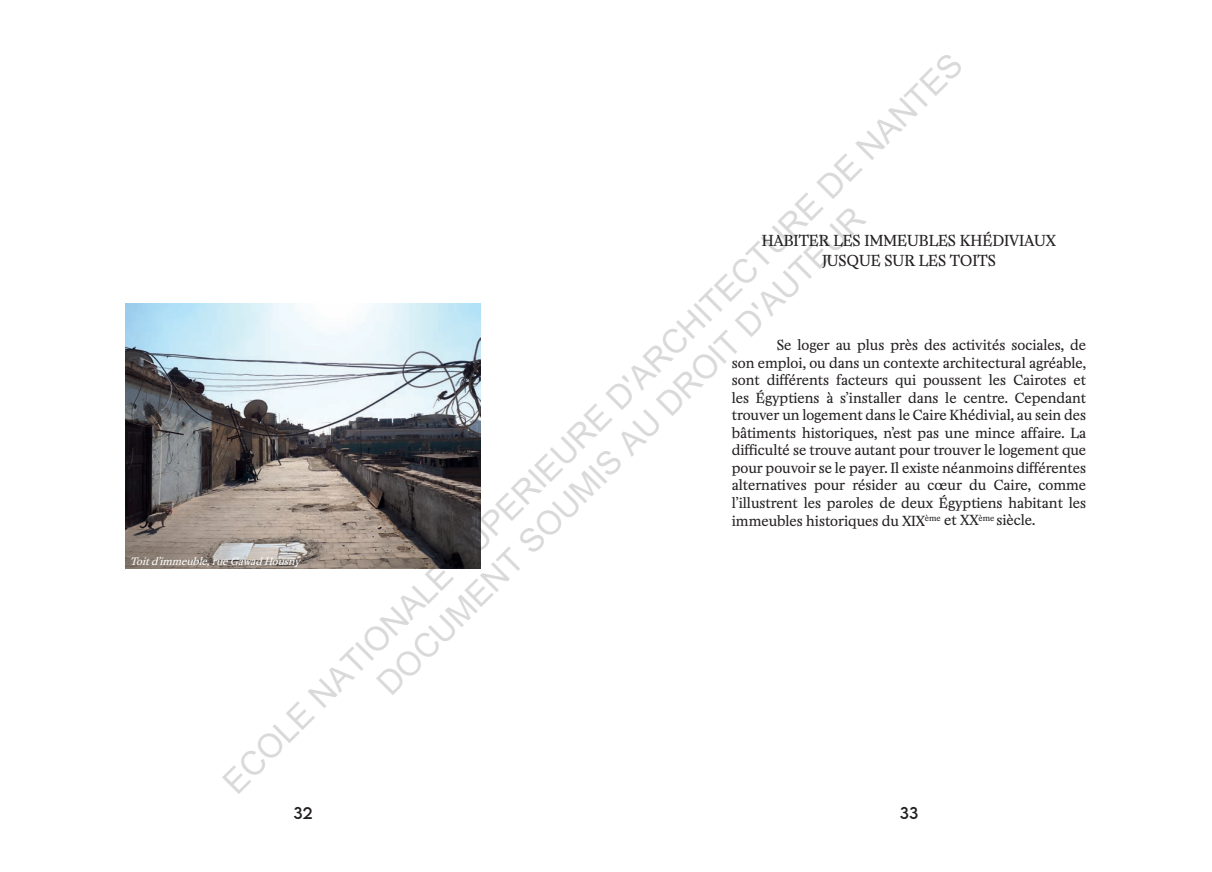
<style>
.page{position:relative;width:1212px;height:872px;background:#fff}
.page>*{position:absolute;margin:0;border:0;box-sizing:border-box;transform-origin:0 0}
.t1{font:33.12px/39.6px "Arial";color:rgb(0 0 0/.15);text-align:center}
.t2{font:15px/20px "Minipax";letter-spacing:-.005em;color:#231f20;text-align:center}
.t3{font:15px "LEMONMILK";color:#231f20}
.t4{font:13.75px/17.5px "Minipax";color:#231f20;text-align:justify}
.t5{font:italic 10px "Minipax";color:#fff}
</style>
<div class="page">
<img style="left:126px;top:303px;width:354px;height:266px">
<h1 class="t1" style="left:215px;top:773px;width:1031px;rotate:-45deg">ECOLE NATIONALE SUPERIEURE D'ARCHITECTURE DE NANTES<br>DOCUMENT SOUMIS AU DROIT D'AUTEUR</h1>
<p class="t2" style="left:762px;top:231px;width:296px">HABITER LES IMMEUBLES KHÉDIVIAUX<br>JUSQUE SUR LES TOITS</p>
<p class="t4" style="left:732px;top:337px;width:356px;text-indent:45px">Se loger au plus près des activités sociales, de son emploi, ou dans un contexte architectural agréable, sont différents facteurs qui poussent les Cairotes et les Égyptiens à s’installer dans le centre. Cependant trouver un logement dans le Caire Khédivial, au sein des bâtiments historiques, n’est pas une mince affaire. La difficulté se trouve autant pour trouver le logement que pour pouvoir se le payer. Il existe néanmoins différentes alternatives pour résider au cœur du Caire, comme l’illustrent les paroles de deux Égyptiens habitant les immeubles historiques du XIX<sup>ème</sup> et XX<sup>ème</sup> siècle.</p>
<p class="t5" style="left:130px;top:555px;width:175px">Toitd’immeuble,rueGawadHousny</p>
<p class="t3" style="left:293px;top:803px;width:21px">32</p>
<p class="t3" style="left:900px;top:803px;width:20px">33</p>
</div>
